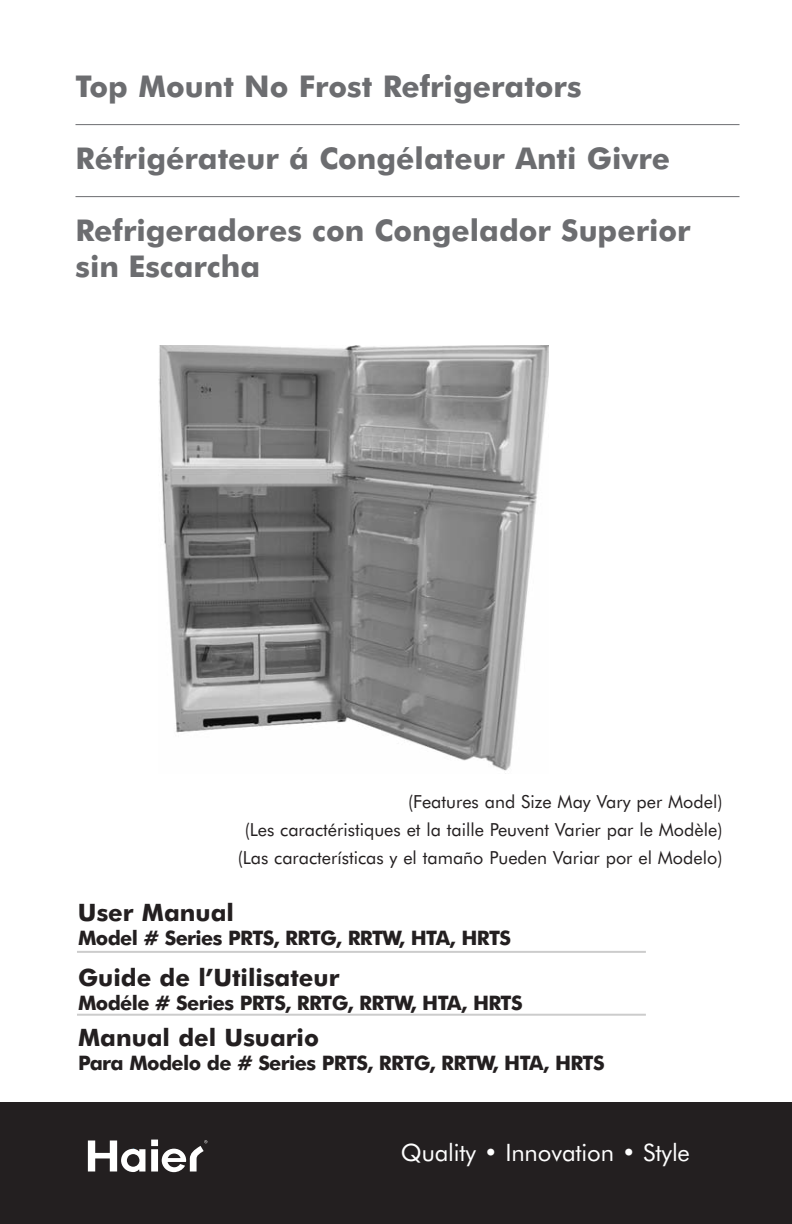
<style>
.page{position:relative;width:792px;height:1224px;background:#fff}
.page>*{position:absolute;margin:0;border:0;box-sizing:border-box;transform-origin:0 0}
.t1{font:700 30px/36px "Futura BT";color:#6c6d70}
.t2{font:700 24px "Futura BT";color:#231f20}
.t3{font:24px "Futura BT";letter-spacing:-.005em;color:#fff}
.t4{font:700 20px "Futura BT";letter-spacing:-.03em;color:#231f20}
.t5{font:18px/28px "Futura BT";color:#231f20;text-align:right}
</style>
<div class="page">
<hr style="left:76px;top:124px;width:664px;height:1px;background:#6c6d70">
<hr style="left:76px;top:196px;width:664px;height:1px;background:#6c6d70">
<img style="left:158px;top:346px;width:391px;height:425px">
<div style="left:0;top:1102px;width:792px;height:122px;background:#231f20"></div>
<svg style="left:88px;top:1141px;width:57px;height:31px"></svg>
<svg style="left:151px;top:1140px;width:56px;height:32px"></svg>
<hr style="left:77px;top:1014px;width:569px;height:2px;background:#ccc">
<hr style="left:77px;top:951px;width:569px;height:2px;background:#ccc">
<h1 class="t1" style="left:76px;top:71px;width:508px">Top Mount No Frost Refrigerators</h1>
<h1 class="t1" style="left:76px;top:143px;width:596px">Réfrigérateur á Congélateur Anti Givre</h1>
<h1 class="t1" style="left:76px;top:215px;width:617px">Refrigeradores con Congelador Superior sin Escarcha</h1>
<p class="t5" style="left:238px;top:790px;width:486px">(Features and Size May Vary per Model)<br>(Les caractéristiques et la taille Peuvent Varier par le Modèle) (Las características y el tamaño Pueden Variar por el Modelo)</p>
<h2 class="t2" style="left:78px;top:903px;width:158px">User Manual</h2>
<p class="t4" style="left:78px;top:930px;width:435px">Model # Series PRTS, RRTG, RRTW, HTA, HRTS</p>
<h2 class="t2" style="left:78px;top:968px;width:263px">Guide de l’Utilisateur</h2>
<p class="t4" style="left:78px;top:995px;width:446px">Modéle # Series PRTS, RRTG, RRTW, HTA, HRTS</p>
<h2 class="t2" style="left:78px;top:1028px;width:243px">Manual del Usuario</h2>
<p class="t4" style="left:78px;top:1055px;width:528px">Para Modelo de # Series PRTS, RRTG, RRTW, HTA, HRTS</p>
<h2 class="t3" style="left:401px;top:1142px;width:291px">Quality • Innovation • Style</h2>
</div>
